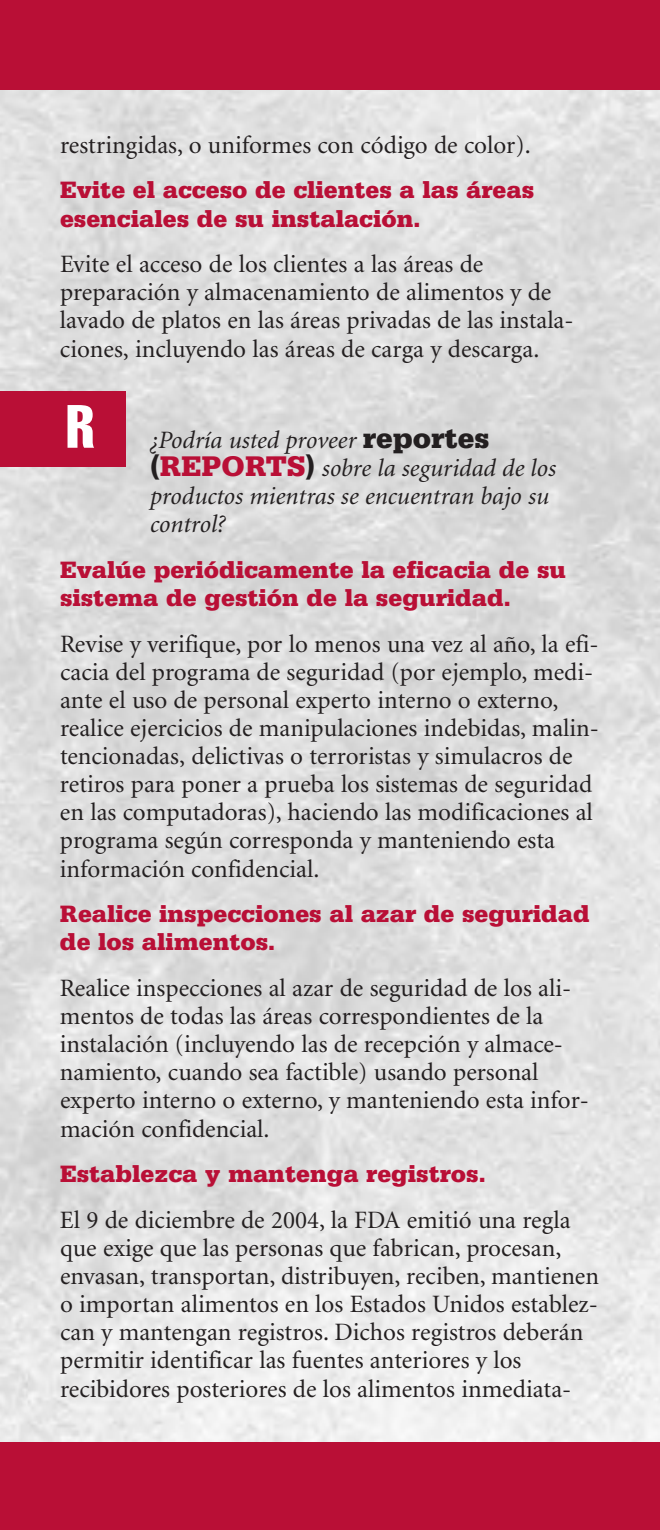
<style>
.page{position:relative;width:660px;height:1530px;background:#fff}
.page>*{position:absolute;margin:0;border:0;box-sizing:border-box;transform-origin:0 0}
.t1{font:extra-condensed 60px "Helvetica";color:#fff}
.t2{font:25px/28px "Minion";color:#231f20}
.t3{font:900 25px/28px "Serifa";color:#b90f36}
.t4{font:italic 25px/28px "Minion";color:#231f20}
.s1{font-family:"Serifa";font-weight:900;font-style:normal;font-size:30px}
.s2{font-family:"Serifa";font-weight:900;font-style:normal;font-size:30px;color:#b90f36}
</style>
<div class="page">
<div style="left:0;top:0;width:660px;height:90px;background:#b90f36"></div>
<div style="left:0;top:1442px;width:660px;height:88px;background:#b90f36"></div>
<div style="left:0;top:391px;width:126px;height:76px;background:#b90f36"></div>
<p class="t2" style="left:60px;top:133px;width:472px">restringidas, o uniformes con código de color).</p>
<p class="t3" style="left:60px;top:178px;width:476px">Evite el acceso de clientes a las áreas esenciales de su instalación.</p>
<p class="t2" style="left:60px;top:252px;width:515px">Evite el acceso de los clientes a las áreas de preparación y almacenamiento de alimentos y de lavado de platos en las áreas privadas de las instala&shy;ciones, incluyendo las áreas de carga y descarga.</p>
<p class="t1" style="left:66px;top:405px;width:29px">R</p>
<p class="t4" style="left:150px;top:428px;width:408px">¿Podría usted proveer <span class="s1">reportes (</span><span class="s2">REPORTS</span><span class="s1">)</span> sobre la seguridad de los productos mientras se encuentran bajo su control?</p>
<p class="t3" style="left:60px;top:558px;width:508px">Evalúe periódicamente la eficacia de su sistema de gestión de la seguridad.</p>
<p class="t2" style="left:60px;top:632px;width:541px">Revise y verifique, por lo menos una vez al año, la efi&shy;cacia del programa de seguridad (por ejemplo, medi&shy;ante el uso de personal experto interno o externo, realice ejercicios de manipulaciones indebidas, malin&shy;tencionadas, delictivas o terroristas y simulacros de retiros para poner a prueba los sistemas de seguridad en las computadoras), haciendo las modificaciones al programa según corresponda y manteniendo esta información confidencial.</p>
<p class="t3" style="left:60px;top:902px;width:531px">Realice inspecciones al azar de seguridad de los alimentos.</p>
<p class="t2" style="left:60px;top:976px;width:530px">Realice inspecciones al azar de seguridad de los ali&shy;mentos de todas las áreas correspondientes de la instalación (incluyendo las de recepción y almace&shy;namiento, cuando sea factible) usando personal experto interno o externo, y manteniendo esta infor&shy;mación confidencial.</p>
<p class="t3" style="left:60px;top:1162px;width:427px">Establezca y mantenga registros.</p>
<p class="t2" style="left:60px;top:1208px;width:541px">El 9 de diciembre de 2004, la FDA emitió una regla que exige que las personas que fabrican, procesan, envasan, transportan, distribuyen, reciben, mantienen</p>
<p class="t2" style="left:60px;top:1292px;width:540px">o importan alimentos en los Estados Unidos establez&shy;can y mantengan registros. Dichos registros deberán permitir identificar las fuentes anteriores y los recibidores posteriores de los alimentos inmediata-</p>
</div>
